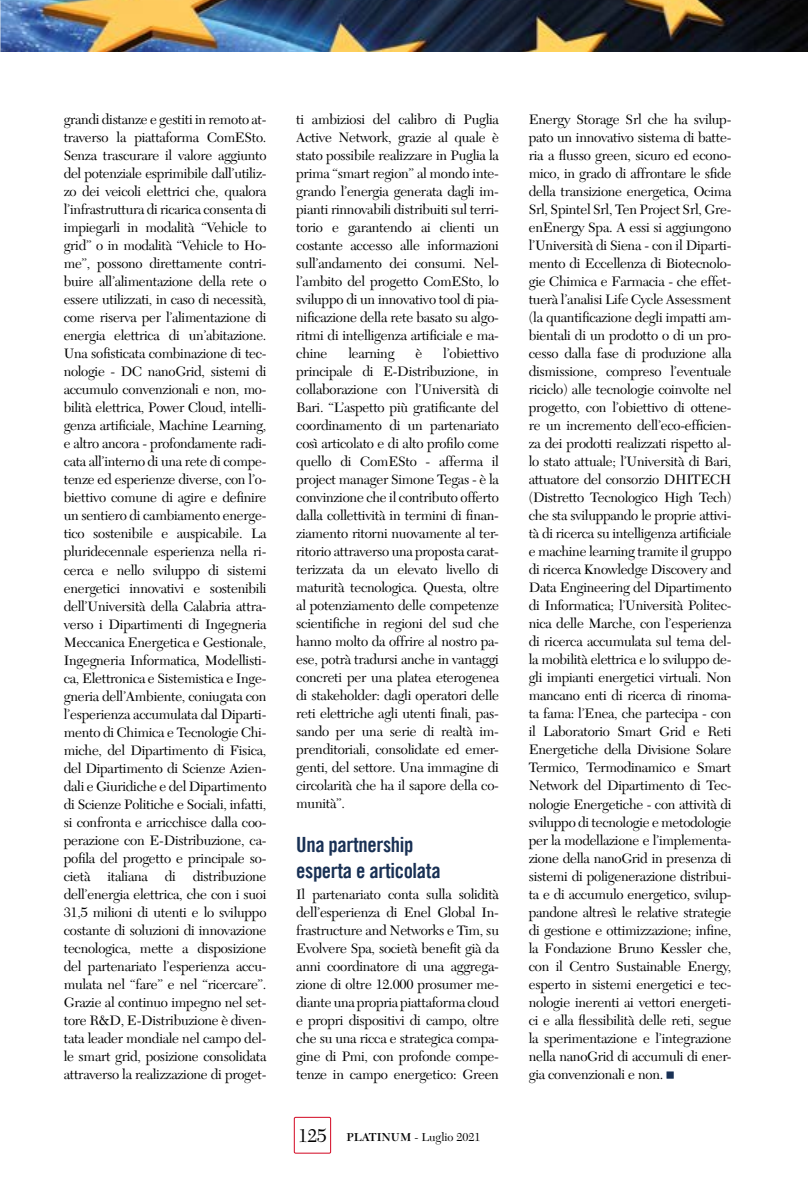
<style>
.page{position:relative;width:808px;height:1191px;background:#fff}
.page>*{position:absolute;margin:0;border:0;box-sizing:border-box;transform-origin:0 0}
.t1{font:21px/25.5px "Trade Gothic LT Bold Cond Twenty";letter-spacing:-.02em;color:#183054}
.t2{font:14.25px/18px "New Caledonia LT Std";letter-spacing:-.02em;color:#000;text-align:justify}
.t3{font:12px "New Caledonia LT Std";color:#000}
.s1{font-size:19.35px}
.s2{font-weight:600}
</style>
<div class="page">
<div style="left:666px;top:1071px;width:8px;height:7px;background:#183054"></div>
<img style="left:1px;top:0;width:807px;height:51px">
<img style="left:0;top:0;width:1px;height:51px">
<div style="left:294px;top:1116px;width:37px;height:37px;border:1px solid #d40d27"></div>
<p class="t2" style="left:64px;top:111px;width:204px">grandi distanze e gestiti in remoto at&shy;traverso la piattaforma ComESto.<br>Senza trascurare il valore aggiunto del potenziale esprimibile dall’utiliz&shy;zo dei veicoli elettrici che, qualora l’infrastruttura di ricarica consenta di impiegarli in modalità “Vehicle to grid” o in modalità “Vehicle to Ho&shy;me”, possono direttamente contri&shy;buire all’alimentazione della rete o essere utilizzati, in caso di necessità, come riserva per l’alimentazione di energia elettrica di un’abitazione.<br>Una sofisticata combinazione di tec&shy;nologie - DC nanoGrid, sistemi di accumulo convenzionali e non, mo&shy;bilità elettrica, Power Cloud, intelli&shy;genza artificiale, Machine Learning, e altro ancora - profondamente radi&shy;cata all’interno di una rete di compe&shy;tenze ed esperienze diverse, con l’o&shy;biettivo comune di agire e definire un sentiero di cambiamento energe&shy;tico sostenibile e auspicabile. La pluridecennale esperienza nella ri&shy;cerca e nello sviluppo di sistemi energetici innovativi e sostenibili dell’Università della Calabria attra&shy;verso i Dipartimenti di Ingegneria Meccanica Energetica e Gestionale, Ingegneria Informatica, Modellisti&shy;ca, Elettronica e Sistemistica e Inge&shy;gneria dell’Ambiente, coniugata con l’esperienza accumulata dal Diparti&shy;mento di Chimica e Tecnologie Chi&shy;miche, del Dipartimento di Fisica, del Dipartimento di Scienze Azien&shy;dali e Giuridiche e del Dipartimento di Scienze Politiche e Sociali, infatti, si confronta e arricchisce dalla coo&shy;perazione con E-Distribuzione, ca&shy;pofila del progetto e principale so&shy;cietà italiana di distribuzione dell’energia elettrica, che con i suoi 31,5 milioni di utenti e lo sviluppo costante di soluzioni di innovazione tecnologica, mette a disposizione del partenariato l’esperienza accu&shy;mulata nel “fare” e nel “ricercare”.<br>Grazie al continuo impegno nel set&shy;tore R&amp;D, E-Distribuzione è diven&shy;tata leader mondiale nel campo del&shy;le smart grid, posizione consolidata attraverso la realizzazione di proget-</p>
<p class="t2" style="left:296px;top:111px;width:204px">ti ambiziosi del calibro di Puglia Active Network, grazie al quale è stato possibile realizzare in Puglia la prima “smart region” al mondo inte&shy;grando l’energia generata dagli im&shy;pianti rinnovabili distribuiti sul terri&shy;torio e garantendo ai clienti un costante accesso alle informazioni sull’andamento dei consumi. Nel&shy;l’ambito del progetto ComESto, lo sviluppo di un innovativo tool di pia&shy;nificazione della rete basato su algo&shy;ritmi di intelligenza artificiale e ma&shy;chine</p>
<p class="t2" style="left:296px;top:345px;width:204px;text-indent:147px">l’obiettivo principale di E-Distribuzione, in collaborazione con l’Università di Bari. “L’aspetto più gratificante del coordinamento di un partenariato così articolato e di alto profilo come quello di ComESto - afferma il project manager Simone Tegas - è la convinzione che il contributo offerto dalla collettività in termini di finan&shy;ziamento ritorni nuovamente al ter&shy;ritorio attraverso una proposta carat&shy;terizzata da un elevato livello di maturità tecnologica. Questa, oltre al potenziamento delle competenze scientifiche in regioni del sud che hanno molto da offrire al nostro pa&shy;ese, potrà tradursi anche in vantaggi concreti per una platea eterogenea di stakeholder: dagli operatori delle reti elettriche agli utenti finali, pas&shy;sando per una serie di realtà im&shy;prenditoriali, consolidate ed emer&shy;genti, del settore. Una immagine di circolarità che ha il sapore della co&shy;munità”.</p>
<h1 class="t1" style="left:296px;top:831px;width:146px">Una partnership esperta e articolata</h1>
<p class="t2" style="left:296px;top:885px;width:204px">Il partenariato conta sulla solidità dell’esperienza di Enel Global In&shy;frastructure and Networks e Tim, su Evolvere Spa, società benefit già da anni coordinatore di una aggrega&shy;zione di oltre 12.000 prosumer me&shy;diante una propria piattaforma cloud e propri dispositivi di campo, oltre che su una ricca e strategica compa&shy;gine di Pmi, con profonde compe&shy;tenze in campo energetico: Green</p>
<p class="t2" style="left:348px;top:345px;width:48px">learning</p>
<p class="t2" style="left:415px;top:345px;width:8px">è</p>
<p class="t3" style="left:298px;top:1130px;width:184px"><span class="s1">125</span> <span class="s2">PLATINUM</span> - Luglio 2021</p>
<p class="t2" style="left:529px;top:111px;width:204px">Energy Storage Srl che ha svilup&shy;pato un innovativo sistema di batte&shy;ria a flusso green, sicuro ed econo&shy;mico, in grado di affrontare le sfide della transizione energetica, Ocima Srl, Spintel Srl, Ten Project Srl, Gre&shy;enEnergy Spa. A essi si aggiungono l’Università di Siena - con il Diparti&shy;mento di Eccellenza di Biotecnolo&shy;gie Chimica e Farmacia - che effet&shy;tuerà l’analisi Life Cycle Assessment (la quantificazione degli impatti am&shy;bientali di un prodotto o di un pro&shy;cesso dalla fase di produzione alla dismissione, compreso l’eventuale riciclo) alle tecnologie coinvolte nel progetto, con l’obiettivo di ottene&shy;re un incremento dell’eco-efficien&shy;za dei prodotti realizzati rispetto al&shy;lo stato attuale; l’Università di Bari, attuatore del consorzio DHITECH (Distretto Tecnologico High Tech) che sta sviluppando le proprie attivi&shy;tà di ricerca su intelligenza artificiale e machine learning tramite il gruppo di ricerca Knowledge Discovery and Data Engineering del Dipartimento di Informatica; l’Università Politec&shy;nica delle Marche, con l’esperienza di ricerca accumulata sul tema del&shy;la mobilità elettrica e lo sviluppo de&shy;gli impianti energetici virtuali. Non mancano enti di ricerca di rinoma&shy;ta fama: l’Enea, che partecipa - con il Laboratorio Smart Grid e Reti Energetiche della Divisione Solare Termico, Termodinamico e Smart Network del Dipartimento di Tec&shy;nologie Energetiche - con attività di sviluppo di tecnologie e metodologie per la modellazione e l’implementa&shy;zione della nanoGrid in presenza di sistemi di poligenerazione distribui&shy;ta e di accumulo energetico, svilup&shy;pandone altresì le relative strategie di gestione e ottimizzazione; infine, la Fondazione Bruno Kessler che, con il Centro Sustainable Energy, esperto in sistemi energetici e tec&shy;nologie inerenti ai vettori energeti&shy;ci e alla flessibilità delle reti, segue la sperimentazione e l’integrazione nella nanoGrid di accumuli di ener&shy;gia convenzionali e non.</p>
</div>
